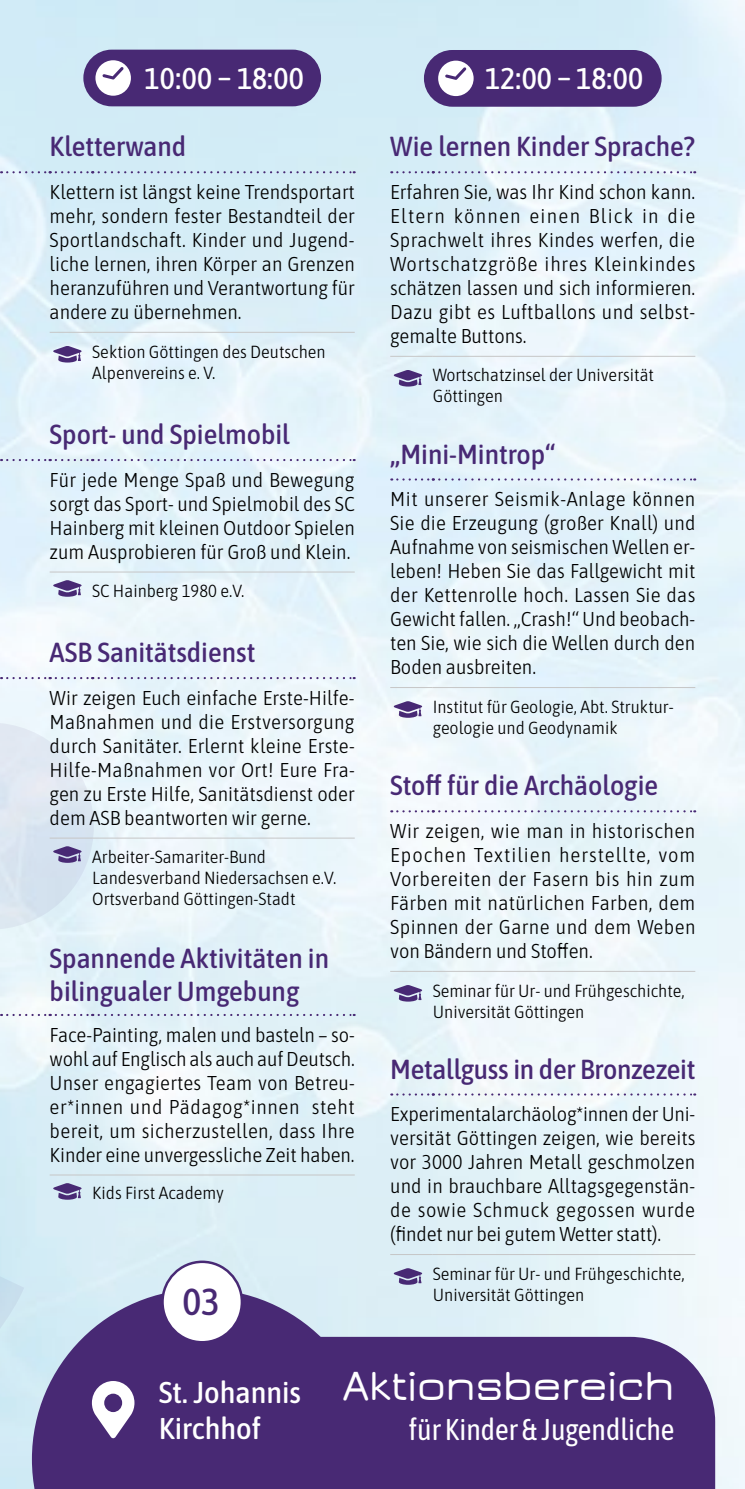
<style>
.page{position:relative;width:745px;height:1489px;background:#fff}
.page>*{position:absolute;margin:0;border:0;box-sizing:border-box;transform-origin:0 0}
.t1{font:600 45px "Jura";color:#fff}
.t2{font:500 semi-condensed 37.5px "Asap";color:#482974}
.t3{font:500 semi-condensed 30px/36px "Asap";color:#fff}
.t4{font:30px "Asap Condensed";color:#fff}
.t5{font:500 semi-condensed 27.5px/32.5px "Asap";color:#482974}
.t6{font:300 semi-condensed 20px/24px "Asap";color:#000;text-align:justify}
.t7{font:300 semi-condensed 17.5px/21px "Asap";color:#000}
</style>
<div class="page">
<img style="left:0;top:0;width:744px;height:1488px">
<svg style="left:108px;top:1288px;width:264px;height:200px;background:#5a4284"></svg>
<div style="left:162px;top:1261px;width:80px;height:81px;background:#fff;border-radius:50%"></div>
<div style="left:161px;top:1260px;width:82px;height:83px;border:2px solid #482974;border-radius:50%"></div>
<svg style="left:108px;top:1380px;width:26px;height:57px"></svg>
<div style="left:319px;top:1336px;width:395px;height:152px;background:#482974"></div>
<div style="left:83px;top:50px;width:238px;height:56px;background:#482974;border-radius:28px"></div>
<div style="left:423px;top:50px;width:238px;height:57px;background:#482974;border-radius:28px"></div>
<svg style="left:95px;top:60px;width:36px;height:36px"></svg>
<svg style="left:438px;top:61px;width:35px;height:35px"></svg>
<svg style="left:0;top:708px;width:108px;height:780px;background:#cbd6e7"></svg>
<hr style="left:390px;top:356px;width:42px;height:1px;background:#c6c6c6">
<hr style="left:432px;top:356px;width:262px;height:1px;background:#c6c6c6">
<svg style="left:391px;top:171px;width:42px;height:2px"></svg>
<svg style="left:439px;top:171px;width:255px;height:2px"></svg>
<svg style="left:393px;top:370px;width:29px;height:16px"></svg>
<hr style="left:50px;top:332px;width:42px;height:1px;background:#c6c6c6">
<hr style="left:92px;top:332px;width:262px;height:1px;background:#c6c6c6">
<svg style="left:1px;top:171px;width:353px;height:2px"></svg>
<svg style="left:53px;top:346px;width:29px;height:16px"></svg>
<hr style="left:50px;top:571px;width:42px;height:1px;background:#c6c6c6">
<hr style="left:92px;top:571px;width:262px;height:1px;background:#c6c6c6">
<svg style="left:1px;top:459px;width:353px;height:2px"></svg>
<svg style="left:53px;top:580px;width:29px;height:16px"></svg>
<hr style="left:50px;top:837px;width:42px;height:1px;background:#c6c6c6">
<hr style="left:92px;top:837px;width:262px;height:1px;background:#c6c6c6">
<svg style="left:1px;top:677px;width:353px;height:2px"></svg>
<svg style="left:53px;top:846px;width:29px;height:16px"></svg>
<hr style="left:50px;top:1174px;width:42px;height:1px;background:#c6c6c6">
<hr style="left:92px;top:1174px;width:262px;height:1px;background:#c6c6c6">
<svg style="left:1px;top:1013px;width:353px;height:2px"></svg>
<svg style="left:53px;top:1182px;width:29px;height:17px"></svg>
<hr style="left:390px;top:687px;width:42px;height:1px;background:#c6c6c6">
<hr style="left:432px;top:687px;width:262px;height:1px;background:#c6c6c6">
<svg style="left:391px;top:478px;width:42px;height:2px"></svg>
<svg style="left:439px;top:478px;width:255px;height:2px"></svg>
<svg style="left:393px;top:701px;width:29px;height:16px"></svg>
<hr style="left:390px;top:970px;width:42px;height:1px;background:#c6c6c6">
<hr style="left:432px;top:970px;width:262px;height:1px;background:#c6c6c6">
<svg style="left:391px;top:810px;width:42px;height:2px"></svg>
<svg style="left:439px;top:810px;width:255px;height:2px"></svg>
<svg style="left:393px;top:984px;width:29px;height:17px"></svg>
<hr style="left:390px;top:1253px;width:42px;height:1px;background:#c6c6c6">
<hr style="left:432px;top:1253px;width:262px;height:1px;background:#c6c6c6">
<svg style="left:391px;top:1093px;width:42px;height:2px"></svg>
<svg style="left:439px;top:1093px;width:255px;height:2px"></svg>
<svg style="left:393px;top:1267px;width:29px;height:17px"></svg>
<h3 class="t3" style="left:144px;top:58px;width:161px">10:00 – 18:00</h3>
<h3 class="t3" style="left:485px;top:58px;width:159px">12:00 – 18:00</h3>
<h3 class="t5" style="left:50px;top:129px;width:138px">Kletterwand</h3>
<p class="t6" style="left:50px;top:179px;width:306px">Klettern ist längst keine Trendsportart mehr, sondern fester Bestandteil der Sportlandschaft. Kinder und Jugend&shy;liche lernen, ihren Körper an Grenzen heranzuführen und Verantwortung für andere zu übernehmen.</p>
<p class="t7" style="left:92px;top:340px;width:235px">Sektion Göttingen des Deutschen<br>Alpenvereins e. V.</p>
<h3 class="t5" style="left:50px;top:416px;width:242px">Sport- und Spielmobil</h3>
<p class="t6" style="left:50px;top:466px;width:306px">Für jede Menge Spaß und Bewegung sorgt das Sport- und Spielmobil des SC Hainberg mit kleinen Outdoor Spielen zum Ausprobieren für Groß und Klein.</p>
<p class="t7" style="left:92px;top:579px;width:154px">SC Hainberg 1980 e.V.</p>
<h3 class="t5" style="left:50px;top:634px;width:207px">ASB Sanitätsdienst</h3>
<p class="t6" style="left:50px;top:684px;width:306px">Wir zeigen Euch einfache Erste-Hilfe-Maßnahmen und die Erstversorgung durch Sanitäter. Erlernt kleine Erste-Hilfe-Maßnahmen vor Ort! Eure Fra&shy;gen zu Erste Hilfe, Sanitätsdienst oder dem ASB beantworten wir gerne.</p>
<p class="t7" style="left:92px;top:844px;width:245px">Arbeiter-Samariter-Bund<br>Landesverband Niedersachsen e.V.<br>Ortsverband Göttingen-Stadt</p>
<h3 class="t5" style="left:50px;top:940px;width:281px">Spannende Aktivitäten in bilingualer Umgebung</h3>
<p class="t6" style="left:50px;top:1021px;width:306px">Face-Painting, malen und basteln – so&shy;wohl auf Englisch als auch auf Deutsch.<br>Unser engagiertes Team von Betreu&shy;er*innen und Pädagog*innen steht bereit, um sicherzustellen, dass Ihre Kinder eine unvergessliche Zeit haben.</p>
<p class="t7" style="left:92px;top:1181px;width:133px">Kids First Academy</p>
<h2 class="t2" style="left:182px;top:1275px;width:39px">03</h2>
<h3 class="t5" style="left:390px;top:129px;width:306px">Wie lernen Kinder Sprache?</h3>
<p class="t6" style="left:390px;top:179px;width:306px">Erfahren Sie, was Ihr Kind schon kann.<br>Eltern können einen Blick in die Sprachwelt ihres Kindes werfen, die Wortschatzgröße ihres Kleinkindes schätzen lassen und sich informieren.<br>Dazu gibt es Luftballons und selbst&shy;gemalte Buttons.</p>
<p class="t7" style="left:432px;top:363px;width:223px">Wortschatzinsel der Universität<br>Göttingen</p>
<h3 class="t5" style="left:390px;top:436px;width:167px">„Mini-Mintrop“</h3>
<p class="t6" style="left:390px;top:486px;width:306px">Mit unserer Seismik-Anlage können Sie die Erzeugung (großer Knall) und Aufnahme von seismischen Wellen er&shy;leben! Heben Sie das Fallgewicht mit der Kettenrolle hoch. Lassen Sie das Gewicht fallen. „Crash!“ Und beobach&shy;ten Sie, wie sich die Wellen durch den Boden ausbreiten.</p>
<p class="t7" style="left:432px;top:695px;width:242px">Institut für Geologie, Abt. Struktur&shy;geologie und Geodynamik</p>
<h3 class="t5" style="left:390px;top:767px;width:269px">Stoff für die Archäologie</h3>
<p class="t6" style="left:390px;top:818px;width:306px">Wir zeigen, wie man in historischen Epochen Textilien herstellte, vom Vorbereiten der Fasern bis hin zum Färben mit natürlichen Farben, dem Spinnen der Garne und dem Weben von Bändern und Stoffen.</p>
<p class="t7" style="left:432px;top:978px;width:253px">Seminar für Ur- und Frühgeschichte,<br>Universität Göttingen</p>
<h3 class="t5" style="left:390px;top:1050px;width:306px">Metallguss in der Bronzezeit</h3>
<p class="t6" style="left:390px;top:1101px;width:306px">Experimentalarchäolog*innen der Uni&shy;versität Göttingen zeigen, wie bereits vor 3000 Jahren Metall geschmolzen und in brauchbare Alltagsgegenstän&shy;de sowie Schmuck gegossen wurde (findet nur bei gutem Wetter statt).</p>
<p class="t7" style="left:432px;top:1261px;width:253px">Seminar für Ur- und Frühgeschichte,<br>Universität Göttingen</p>
<h3 class="t3" style="left:159px;top:1372px;width:144px">St. Johannis<br>Kirchhof</h3>
<h1 class="t1" style="left:342px;top:1362px;width:333px">Aktionsbereich</h1>
<h3 class="t4" style="left:408px;top:1408px;width:267px">für Kinder &amp; Jugendliche</h3>
</div>
